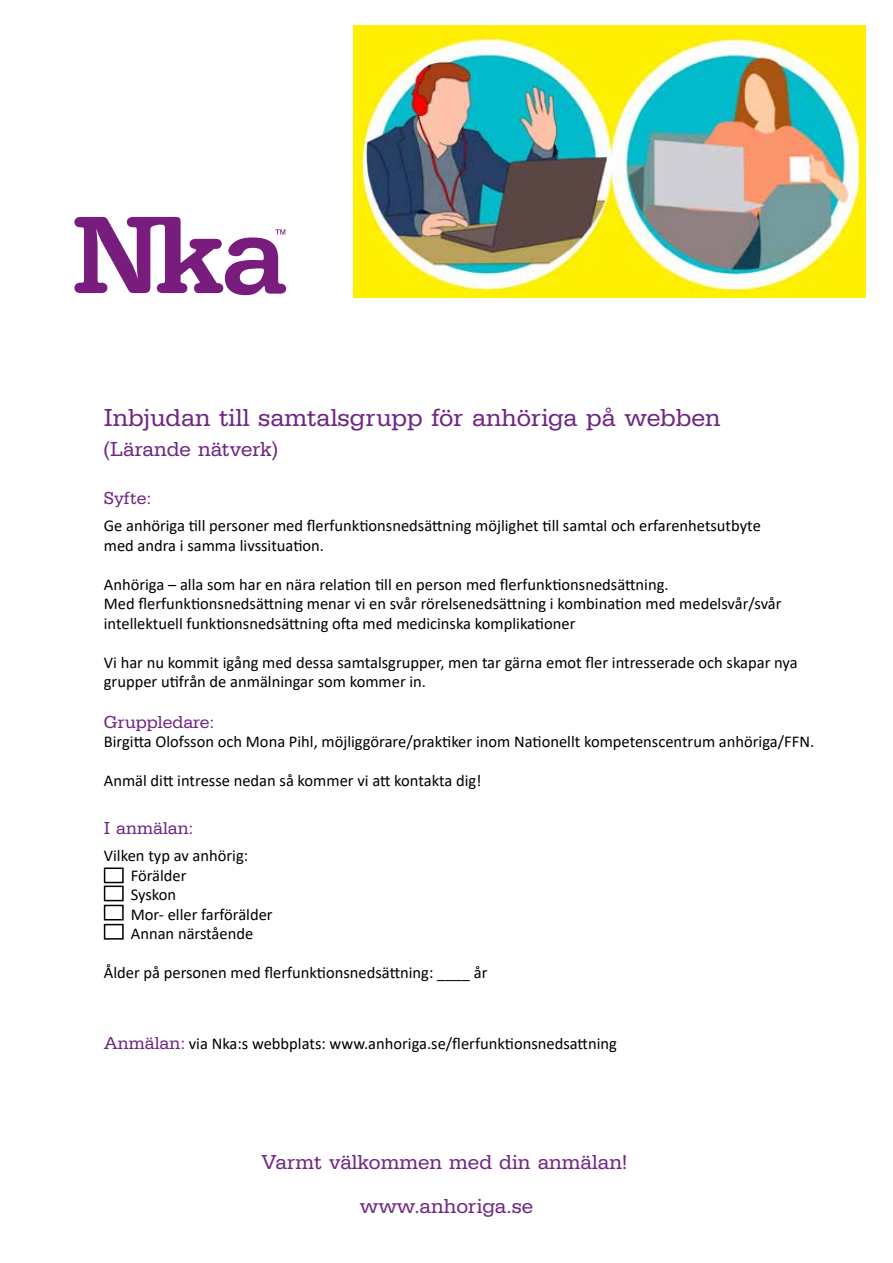
<style>
.page{position:relative;width:893px;height:1263px;background:#fff}
.page>*{position:absolute;margin:0;border:0;box-sizing:border-box;transform-origin:0 0}
.t1{font:25.5px "Typewriter URW";color:#702784}
.t2{font:21px "Typewriter URW";color:#702784}
.t3{font:18px "Typewriter URW";color:#702784}
.t4{font:16.5px/19.5px "Calibri";color:#000}
.s1{font-family:"Typewriter URW";font-size:18px;color:#702784}
</style>
<div class="page">
<svg style="left:74px;top:217px;width:212px;height:78px"></svg>
<div style="left:104px;top:885px;width:20px;height:16px;border:2px solid #000"></div>
<div style="left:104px;top:905px;width:20px;height:15px;border:2px solid #000"></div>
<div style="left:104px;top:867px;width:20px;height:16px;border:2px solid #000"></div>
<div style="left:104px;top:924px;width:20px;height:15px;border:2px solid #000"></div>
<img style="left:353px;top:26px;width:513px;height:271px">
<h1 class="t1" style="left:104px;top:403px;width:618px">Inbjudan till samtalsgrupp för anhöriga på webben</h1>
<p class="t2" style="left:104px;top:438px;width:176px">(Lärande nätverk)</p>
<p class="t3" style="left:104px;top:488px;width:49px">Syfte:</p>
<p class="t4" style="left:104px;top:516px;width:659px">Ge anhöriga till personer med flerfunktionsnedsättning möjlighet till samtal och erfarenhetsutbyte med andra i samma livssituation.</p>
<p class="t4" style="left:104px;top:574px;width:679px">Anhöriga – alla som har en nära relation till en person med flerfunktionsnedsättning.<br>Med flerfunktionsnedsättning menar vi en svår rörelsenedsättning i kombination med medelsvår/svår intellektuell funktionsnedsättning ofta med medicinska komplikationer</p>
<p class="t4" style="left:104px;top:652px;width:695px">Vi har nu kommit igång med dessa samtalsgrupper, men tar gärna emot fler intresserade och skapar nya grupper utifrån de anmälningar som kommer in.</p>
<p class="t3" style="left:104px;top:712px;width:112px">Gruppledare:</p>
<p class="t4" style="left:104px;top:732px;width:712px">Birgitta Olofsson och Mona Pihl, möjliggörare/praktiker inom Nationellt kompetenscentrum anhöriga/FFN.</p>
<p class="t4" style="left:104px;top:771px;width:379px">Anmäl ditt intresse nedan så kommer vi att kontakta dig!</p>
<p class="t3" style="left:104px;top:818px;width:91px">I anmälan:</p>
<p class="t4" style="left:131px;top:846px;width:143px;text-indent:-27px">Vilken typ av anhörig:<br>Förälder<br>Syskon<br>Mor- eller farförälder<br>Annan närstående</p>
<p class="t4" style="left:104px;top:963px;width:385px">Ålder på personen med flerfunktionsnedsättning: ____ år</p>
<p class="t4" style="left:104px;top:1033px;width:515px"><span class="s1">Anmälan:</span> via Nka:s webbplats: www.anhoriga.se/flerfunktionsnedsattning</p>
<p class="t2" style="left:262px;top:1150px;width:367px">Varmt välkommen med din anmälan!</p>
<p class="t2" style="left:360px;top:1194px;width:175px">www.anhoriga.se</p>
</div>
